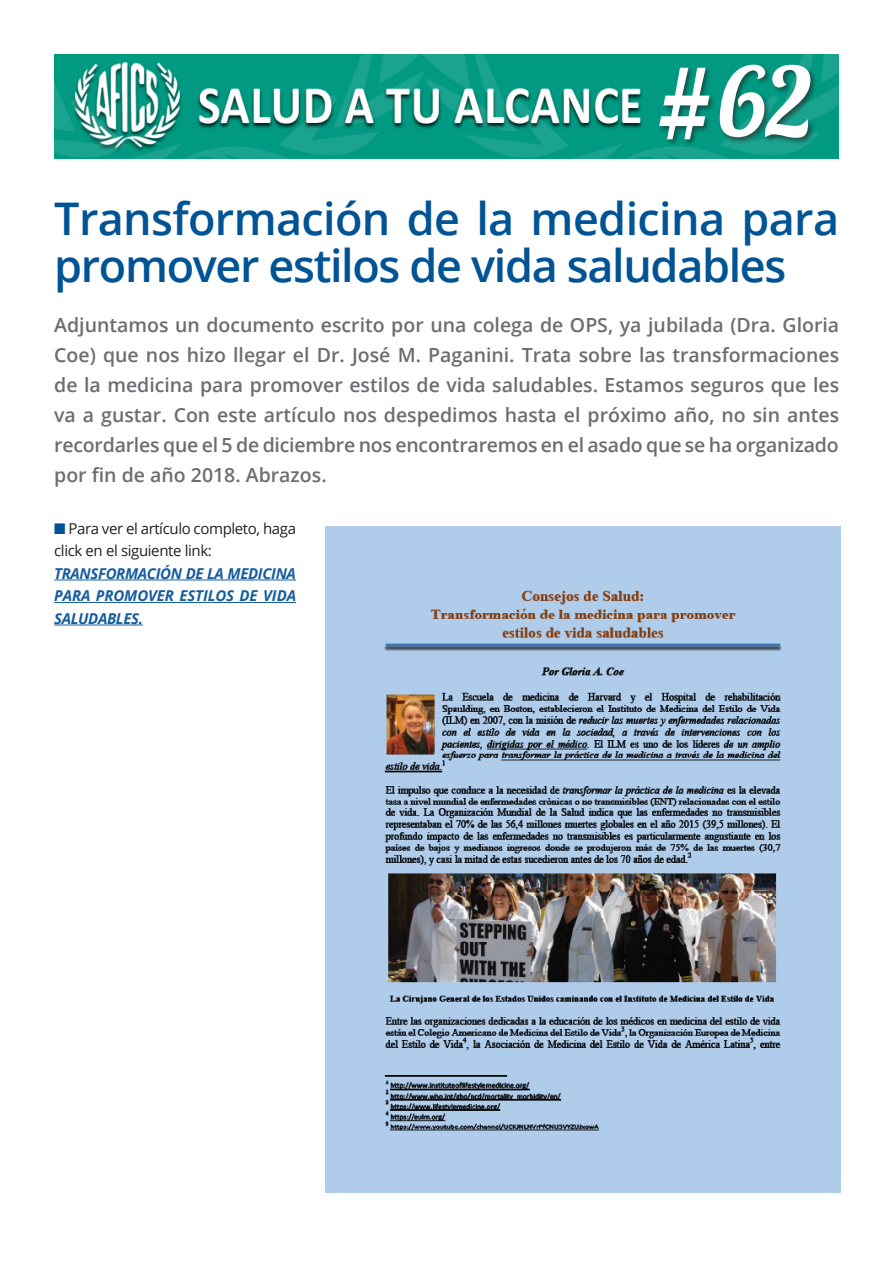
<style>
.page{position:relative;width:893px;height:1263px;background:#fff}
.page>*{position:absolute;margin:0;border:0;box-sizing:border-box;transform-origin:0 0}
.t1{font:96.15px "Lobster 1.4";color:#fff}
._0_CHAMPA_TXT{font:600 45px/46.5px "Open Sans";letter-spacing:-.03em;color:#005495}
._0_CHAMPA_BAJADA{font:600 19.5px/30px "Open Sans";letter-spacing:-.01em;color:#6c6d70;text-align:justify}
._0_CHAMPA_TXT-2{font:italic 700 15px/22.5px "Open Sans";letter-spacing:-.02em;color:#175d9e;text-align:justify}
._0_CHAMPA_TXT-3{font:15px/22.5px "Open Sans";letter-spacing:-.025em;color:#231f20}
.s1{color:#005495}
</style>
<div class="page">
<img style="left:54px;top:54px;width:785px;height:105px">
<div style="left:658px;top:63px;width:160px;height:84px;background:#231f20;opacity:.6"></div>
<hr style="left:54px;top:580px;width:242px;height:1px;background:#175d9e">
<hr style="left:54px;top:602px;width:242px;height:1px;background:#175d9e">
<hr style="left:54px;top:625px;width:89px;height:1px;background:#175d9e">
<img style="left:326px;top:526px;width:514px;height:666px">
<p class="t1" style="left:655px;top:41px;width:160px">#62</p>
<p class="_0_CHAMPA_TXT" style="left:54px;top:195px;width:786px">Transformación de la medicina para promover estilos de vida saludables</p>
<p class="_0_CHAMPA_BAJADA" style="left:54px;top:309px;width:786px">Adjuntamos un documento escrito por una colega de OPS, ya jubilada (Dra. Gloria Coe) que nos hizo llegar el Dr. José M. Paganini. Trata sobre las transformaciones de la medicina para promover estilos de vida saludables. Estamos seguros que les va a gustar. Con este artículo nos despedimos hasta el próximo año, no sin antes recordarles que el 5 de diciembre nos encontraremos en el asado que se ha organizado por fin de año 2018. Abrazos.</p>
<p class="_0_CHAMPA_TXT-3" style="left:54px;top:517px;width:243px"><span class="s1">■</span> Para ver el artículo completo, haga click en el siguiente link:</p>
<p class="_0_CHAMPA_TXT-2" style="left:54px;top:562px;width:243px">TRANSFORMACIÓN DE LA MEDICINA PARA PROMOVER ESTILOS DE VIDA SALUDABLES.</p>
</div>
